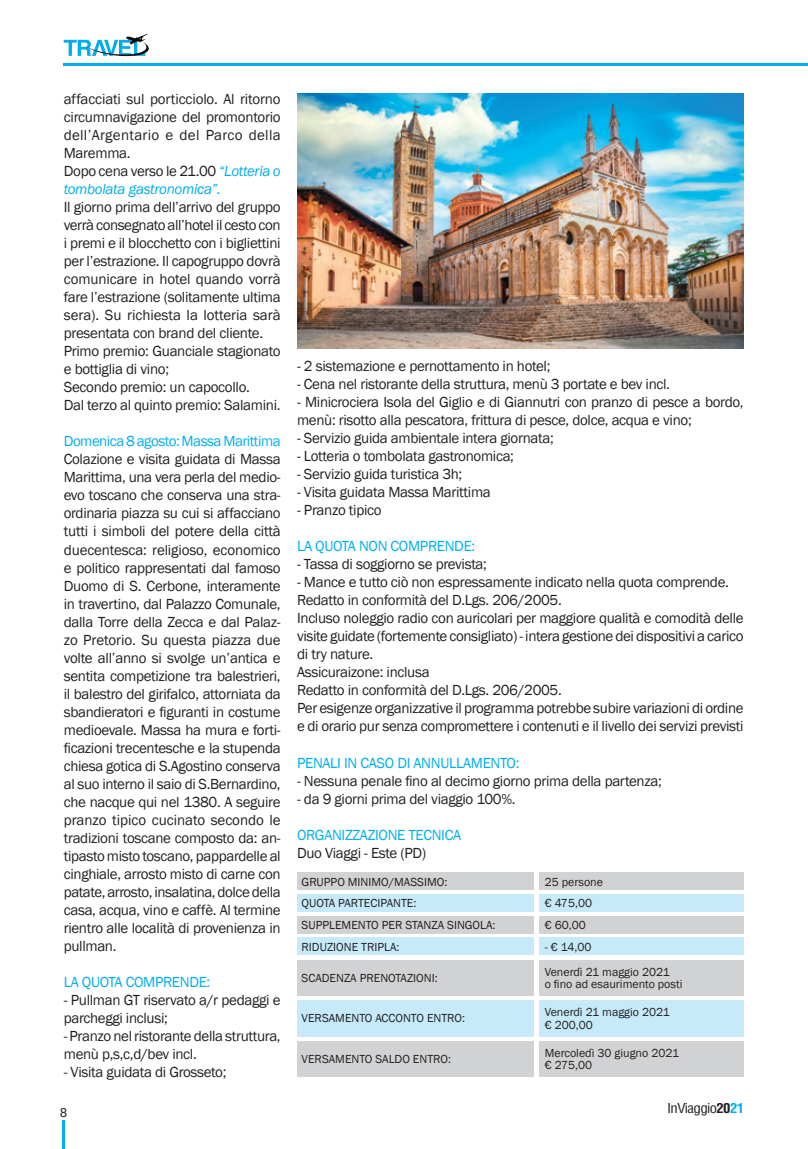
<style>
.page{position:relative;width:808px;height:1149px;background:#fff}
.page>*{position:absolute;margin:0;border:0;box-sizing:border-box;transform-origin:0 0}
.Corpo_testo_travel{font:15px/18px "Franklin Gothic";letter-spacing:-.02em;color:#231f20}
.Corpo_testo_travel-2{font:15px "Franklin Gothic";letter-spacing:-.02em;color:#00aeef}
.Corpo_testo_travel-3{font:italic 15px/18px "Franklin Gothic";letter-spacing:-.02em;color:#00aeef}
.t1{font:condensed 13.35px "Helvetica";letter-spacing:-.04em;color:#231f20;scale:1.1 1}
.Corpo_testo_travel-4{font:12px "Franklin Gothic";color:#231f20}
.t2{font:12px "DejaVu Sans";color:#231f20}
.s1{font-style:normal;color:#231f20}
.s2{font-weight:700}
.s3{font-weight:700;color:#00aeef}
</style>
<div class="page">
<hr style="left:63px;top:1119px;width:2px;height:29px;background:#00aeef">
<hr style="left:64px;top:64px;width:744px;height:2px;background:#00aeef">
<svg style="left:64px;top:34px;width:85px;height:22px"></svg>
<div style="left:539px;top:1040px;width:205px;height:36px;background:#d1d2d4"></div>
<div style="left:298px;top:1040px;width:236px;height:36px;background:#d1d2d4"></div>
<div style="left:539px;top:872px;width:205px;height:17px;background:#d1d2d4"></div>
<div style="left:298px;top:872px;width:236px;height:17px;background:#d1d2d4"></div>
<div style="left:539px;top:893px;width:205px;height:18px;background:#c6eafa"></div>
<div style="left:298px;top:893px;width:236px;height:18px;background:#c6eafa"></div>
<div style="left:539px;top:915px;width:205px;height:18px;background:#d1d2d4"></div>
<div style="left:298px;top:915px;width:236px;height:18px;background:#d1d2d4"></div>
<div style="left:539px;top:959px;width:205px;height:36px;background:#d1d2d4"></div>
<div style="left:298px;top:959px;width:236px;height:36px;background:#d1d2d4"></div>
<div style="left:539px;top:937px;width:205px;height:18px;background:#c6eafa"></div>
<div style="left:298px;top:937px;width:236px;height:18px;background:#c6eafa"></div>
<div style="left:539px;top:999px;width:205px;height:36px;background:#c6eafa"></div>
<div style="left:298px;top:999px;width:236px;height:36px;background:#c6eafa"></div>
<img style="left:298px;top:94px;width:445px;height:255px">
<p class="Corpo_testo_travel" style="left:64px;top:90px;width:218px;text-align:justify">affacciati sul porticciolo. Al ritorno circumnavigazione del promontorio dell’Argentario e del Parco della Maremma.</p>
<p class="Corpo_testo_travel-3" style="left:64px;top:162px;width:218px"><span class="s1">Dopo cena verso le 21.00</span> “Lotteria o tombolata gastronomica”.</p>
<p class="Corpo_testo_travel" style="left:64px;top:198px;width:218px;text-align:justify">Il giorno prima dell’arrivo del gruppo verrà consegnato all’hotel il cesto con i premi e il blocchetto con i bigliettini per l’estrazione. Il capogruppo dovrà comunicare in hotel quando vorrà fare l’estrazione (solitamente ultima sera). Su richiesta la lotteria sarà presentata con brand del cliente.</p>
<p class="Corpo_testo_travel" style="left:64px;top:342px;width:218px">Primo premio: Guanciale stagionato e bottiglia di vino;</p>
<p class="Corpo_testo_travel" style="left:64px;top:378px;width:188px">Secondo premio: un capocollo.</p>
<p class="Corpo_testo_travel" style="left:64px;top:396px;width:218px">Dal terzo al quinto premio: Salamini.</p>
<p class="Corpo_testo_travel-2" style="left:64px;top:432px;width:218px">Domenica 8 agosto: Massa Marittima</p>
<p class="Corpo_testo_travel" style="left:64px;top:450px;width:218px;text-align:justify">Colazione e visita guidata di Massa Marittima, una vera perla del medio&shy;evo toscano che conserva una stra&shy;ordinaria piazza su cui si affacciano tutti i simboli del potere della città duecentesca: religioso, economico e politico rappresentati dal famoso Duomo di S. Cerbone, interamente in travertino, dal Palazzo Comunale, dalla Torre della Zecca e dal Palaz&shy;zo Pretorio. Su questa piazza due volte all’anno si svolge un’antica e sentita competizione tra balestrieri, il balestro del girifalco, attorniata da sbandieratori e figuranti in costume medioevale. Massa ha mura e forti&shy;ficazioni trecentesche e la stupenda chiesa gotica di S.Agostino conserva al suo interno il saio di S.Bernardino, che nacque qui nel 1380. A seguire pranzo tipico cucinato secondo le tradizioni toscane composto da: an&shy;tipasto misto toscano, pappardelle al cinghiale, arrosto misto di carne con patate, arrosto, insalatina, dolce della casa, acqua, vino e caffè. Al termine rientro alle località di provenienza in pullman.</p>
<p class="Corpo_testo_travel-2" style="left:64px;top:972px;width:148px">LA QUOTA COMPRENDE:</p>
<p class="Corpo_testo_travel" style="left:64px;top:990px;width:218px">- Pullman GT riservato a/r pedaggi e parcheggi inclusi;</p>
<p class="Corpo_testo_travel" style="left:64px;top:1026px;width:218px">- Pranzo nel ristorante della struttura, menù p,s,c,d/bev incl.</p>
<p class="Corpo_testo_travel" style="left:64px;top:1062px;width:164px">- Visita guidata di Grosseto;</p>
<p class="Corpo_testo_travel" style="left:297px;top:357px;width:255px">- 2 sistemazione e pernottamento in hotel;</p>
<p class="Corpo_testo_travel" style="left:297px;top:375px;width:374px">- Cena nel ristorante della struttura, menù 3 portate e bev incl.</p>
<p class="Corpo_testo_travel" style="left:297px;top:393px;width:448px">- Minicrociera Isola del Giglio e di Giannutri con pranzo di pesce a bordo, menù: risotto alla pescatora, frittura di pesce, dolce, acqua e vino;</p>
<p class="Corpo_testo_travel" style="left:297px;top:429px;width:258px">- Servizio guida ambientale intera giornata;</p>
<p class="Corpo_testo_travel" style="left:297px;top:447px;width:218px">- Lotteria o tombolata gastronomica;</p>
<p class="Corpo_testo_travel" style="left:297px;top:465px;width:167px">- Servizio guida turistica 3h;</p>
<p class="Corpo_testo_travel" style="left:297px;top:483px;width:195px">- Visita guidata Massa Marittima</p>
<p class="Corpo_testo_travel" style="left:297px;top:501px;width:86px">- Pranzo tipico</p>
<p class="Corpo_testo_travel-2" style="left:297px;top:537px;width:180px">LA QUOTA NON COMPRENDE:</p>
<p class="Corpo_testo_travel" style="left:297px;top:555px;width:191px">- Tassa di soggiorno se prevista;</p>
<p class="Corpo_testo_travel" style="left:297px;top:573px;width:433px">- Mance e tutto ciò non espressamente indicato nella quota comprende.</p>
<p class="Corpo_testo_travel" style="left:297px;top:591px;width:266px">Redatto in conformità del D.Lgs. 206/2005.</p>
<p class="Corpo_testo_travel" style="left:297px;top:609px;width:448px;text-align:justify">Incluso noleggio radio con auricolari per maggiore qualità e comodità delle visite guidate (fortemente consigliato) - intera gestione dei dispositivi a carico di try nature.</p>
<p class="Corpo_testo_travel" style="left:297px;top:663px;width:134px">Assicuraizone: inclusa</p>
<p class="Corpo_testo_travel" style="left:297px;top:681px;width:266px">Redatto in conformità del D.Lgs. 206/2005.</p>
<p class="Corpo_testo_travel" style="left:297px;top:699px;width:448px">Per esigenze organizzative il programma potrebbe subire variazioni di ordine e di orario pur senza compromettere i contenuti e il livello dei servizi previsti</p>
<p class="Corpo_testo_travel-2" style="left:297px;top:753px;width:224px">PENALI IN CASO DI ANNULLAMENTO:</p>
<p class="Corpo_testo_travel" style="left:297px;top:771px;width:366px">- Nessuna penale fino al decimo giorno prima della partenza;</p>
<p class="Corpo_testo_travel" style="left:297px;top:789px;width:220px">- da 9 giorni prima del viaggio 100%.</p>
<p class="Corpo_testo_travel-2" style="left:297px;top:825px;width:165px">ORGANIZZAZIONE TECNICA</p>
<p class="Corpo_testo_travel" style="left:297px;top:843px;width:131px">Duo Viaggi - Este (PD)</p>
<p class="Corpo_testo_travel-4" style="left:302px;top:873px;width:147px">GRUPPO MINIMO/MASSIMO:</p>
<p class="Corpo_testo_travel-4" style="left:545px;top:873px;width:60px">25 persone</p>
<p class="Corpo_testo_travel-4" style="left:302px;top:895px;width:116px">QUOTA PARTECIPANTE:</p>
<p class="Corpo_testo_travel-4" style="left:545px;top:895px;width:49px">€ 475,00</p>
<p class="Corpo_testo_travel-4" style="left:302px;top:917px;width:195px">SUPPLEMENTO PER STANZA SINGOLA:</p>
<p class="Corpo_testo_travel-4" style="left:545px;top:917px;width:43px">€ 60,00</p>
<p class="Corpo_testo_travel-4" style="left:545px;top:964px;width:127px">Venerdì 21 maggio 2021</p>
<p class="Corpo_testo_travel-4" style="left:545px;top:976px;width:139px">o fino ad esaurimento posti</p>
<p class="Corpo_testo_travel-4" style="left:302px;top:938px;width:99px">RIDUZIONE TRIPLA:</p>
<p class="Corpo_testo_travel-4" style="left:545px;top:938px;width:48px">- € 14,00</p>
<p class="Corpo_testo_travel-4" style="left:302px;top:970px;width:138px">SCADENZA PRENOTAZIONI:</p>
<p class="Corpo_testo_travel-4" style="left:302px;top:1010px;width:165px">VERSAMENTO ACCONTO ENTRO:</p>
<p class="Corpo_testo_travel-4" style="left:302px;top:1051px;width:151px">VERSAMENTO SALDO ENTRO:</p>
<p class="Corpo_testo_travel-4" style="left:545px;top:1003px;width:127px">Venerdì 21 maggio 2021</p>
<p class="Corpo_testo_travel-4" style="left:545px;top:1017px;width:50px">€ 200,00</p>
<p class="Corpo_testo_travel-4" style="left:545px;top:1045px;width:136px">Mercoledì 30 giugno 2021</p>
<p class="Corpo_testo_travel-4" style="left:545px;top:1057px;width:49px">€ 275,00</p>
<p class="t2" style="left:60px;top:1102px;width:9px">8</p>
<p class="t1" style="left:667px;top:1098px;width:72px">InViaggio<span class="s2">20</span><span class="s3">21</span></p>
</div>
